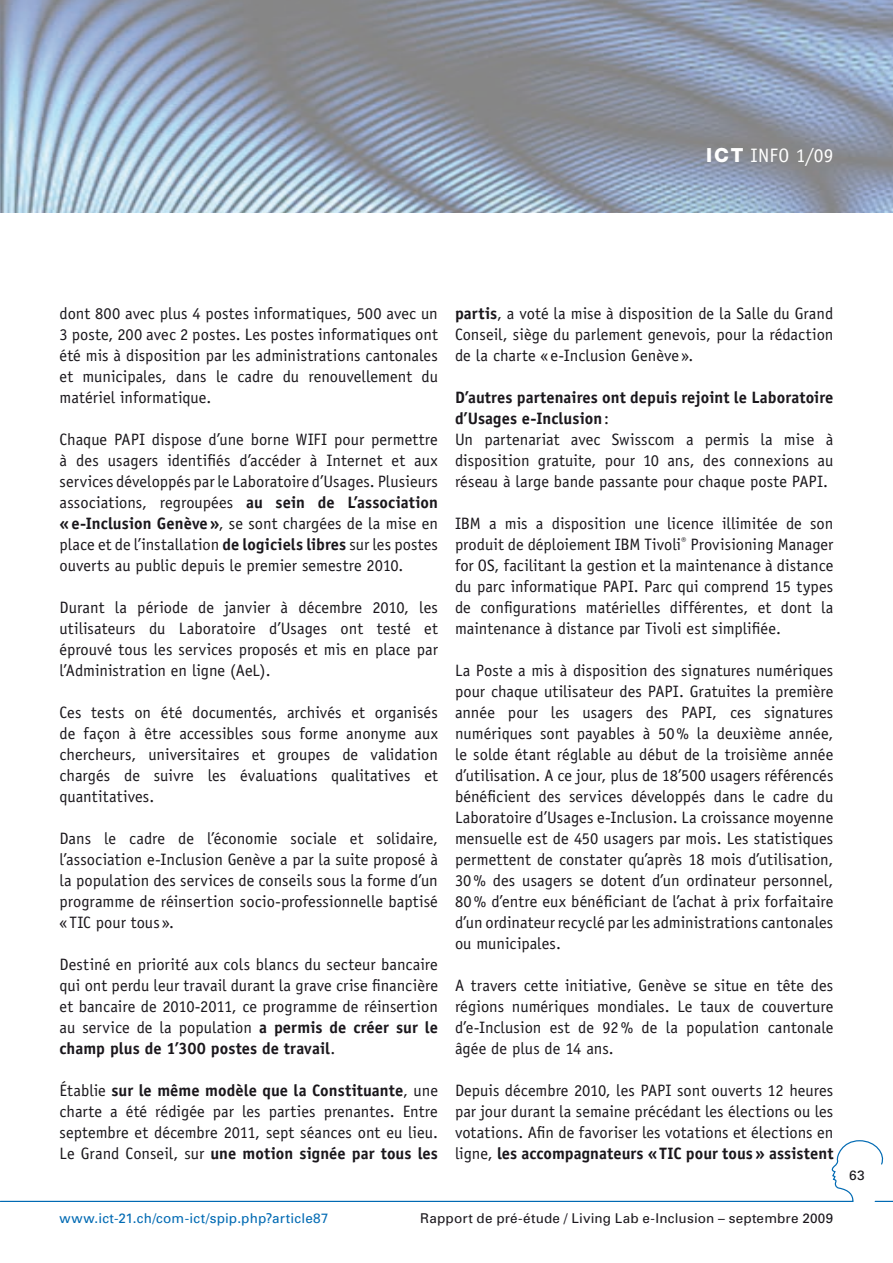
<style>
.page{position:relative;width:893px;height:1263px;background:#fff}
.page>*{position:absolute;margin:0;border:0;box-sizing:border-box;transform-origin:0 0}
.t1{font:19.5px "Officina Sans";letter-spacing:.015em;color:#fff}
.texte{font:16.5px/21px "Officina Sans";color:#1a171c;text-align:justify}
.texte-2{font:700 16.5px/21px "Officina Sans";letter-spacing:.005em;color:#1a171c}
.t2{font:13.5px "Univers";letter-spacing:.015em;color:#1a171c}
.t3{font:13.5px "Univers";letter-spacing:.015em;color:#006ab3}
.s1{font-family:"Helvetica Neue";font-weight:800}
.s2{font-weight:700}
.s3{font-weight:400}
</style>
<div class="page">
<svg style="left:0;top:1140px;width:893px;height:62px"></svg>
<img style="left:0;top:0;width:893px;height:213px">
<p class="t1" style="left:706px;top:144px;width:129px"><span class="s1">ICT</span> INFO 1/09</p>
<p class="texte" style="left:60px;top:303px;width:380px">dont 800 avec plus 4 postes informatiques, 500 avec un 3 poste, 200 avec 2 postes. Les postes informatiques ont été mis à disposition par les administrations cantonales et municipales, dans le cadre du renouvellement du matériel informatique.</p>
<p class="texte" style="left:60px;top:429px;width:380px">Chaque PAPI dispose d’une borne WIFI pour permettre à des usagers identifiés d’accéder à Internet et aux services développés par le Laboratoire d’Usages. Plusieurs associations, regroupées <span class="s2">au sein de L’association «e-Inclusion Genève»</span>, se sont chargées de la mise en place et de l’installation <span class="s2">de logiciels libres</span> sur les postes ouverts au public depuis le premier semestre 2010.</p>
<p class="texte" style="left:60px;top:597px;width:380px">Durant la période de janvier à décembre 2010, les utilisateurs du Laboratoire d’Usages ont testé et éprouvé tous les services proposés et mis en place par l’Administration en ligne (AeL).</p>
<p class="texte" style="left:60px;top:702px;width:380px">Ces tests on été documentés, archivés et organisés de façon à être accessibles sous forme anonyme aux chercheurs, universitaires et groupes de validation chargés de suivre les évaluations qualitatives et quantitatives.</p>
<p class="texte" style="left:60px;top:828px;width:380px">Dans le cadre de l’économie sociale et solidaire, l’association e-Inclusion Genève a par la suite proposé à la population des services de conseils sous la forme d’un programme de réinsertion socio-professionnelle baptisé « TIC pour tous ».</p>
<p class="texte" style="left:60px;top:954px;width:380px">Destiné en priorité aux cols blancs du secteur bancaire qui ont perdu leur travail durant la grave crise financière et bancaire de 2010-2011, ce programme de réinsertion au service de la population <span class="s2">a permis de créer sur le champ plus de 1’300 postes de travail</span>.</p>
<p class="texte" style="left:60px;top:1080px;width:380px">Établie <span class="s2">sur le même modèle que la Constituante</span>, une charte a été rédigée par les parties prenantes. Entre septembre et décembre 2011, sept séances ont eu lieu.<br>Le Grand Conseil, sur <span class="s2">une motion signée par tous les</span></p>
<p class="texte" style="left:455px;top:303px;width:380px"><span class="s2">partis</span>, a voté la mise à disposition de la Salle du Grand Conseil, siège du parlement genevois, pour la rédaction de la charte « e-Inclusion Genève ».</p>
<p class="texte-2" style="left:455px;top:386px;width:380px">D’autres partenaires ont depuis rejoint le Laboratoire d’Usages e-Inclusion<span class="s3">:</span></p>
<p class="texte" style="left:455px;top:429px;width:380px">Un partenariat avec Swisscom a permis la mise à disposition gratuite, pour 10 ans, des connexions au réseau à large bande passante pour chaque poste PAPI.</p>
<p class="texte" style="left:455px;top:513px;width:380px">IBM a mis a disposition une licence illimitée de son produit de déploiement IBM Tivoli<sup>®</sup> Provisioning Manager for OS, facilitant la gestion et la maintenance à distance du parc informatique PAPI. Parc qui comprend 15 types de configurations matérielles différentes, et dont la maintenance à distance par Tivoli est simplifiée.</p>
<p class="texte" style="left:455px;top:660px;width:380px">La Poste a mis à disposition des signatures numériques pour chaque utilisateur des PAPI. Gratuites la première année pour les usagers des PAPI, ces signatures numériques sont payables à 50% la deuxième année, le solde étant réglable au début de la troisième année d’utilisation. A ce jour, plus de 18’500 usagers référencés bénéficient des services développés dans le cadre du Laboratoire d’Usages e-Inclusion. La croissance moyenne mensuelle est de 450 usagers par mois. Les statistiques permettent de constater qu’après 18 mois d’utilisation, 30% des usagers se dotent d’un ordinateur personnel, 80% d’entre eux bénéficiant de l’achat à prix forfaitaire d’un ordinateur recyclé par les administrations cantonales ou municipales.</p>
<p class="texte" style="left:455px;top:975px;width:380px">A travers cette initiative, Genève se situe en tête des régions numériques mondiales. Le taux de couverture d’e-Inclusion est de 92% de la population cantonale âgée de plus de 14 ans.</p>
<p class="texte" style="left:455px;top:1080px;width:380px">Depuis décembre 2010, les PAPI sont ouverts 12 heures par jour durant la semaine précédant les élections ou les votations. Afin de favoriser les votations et élections en ligne, <span class="s2">les accompagnateurs «TIC pour tous» assistent</span></p>
<p class="t3" style="left:60px;top:1210px;width:270px">www.ict-21.ch/com-ict/spip.php?article87</p>
<p class="t2" style="left:420px;top:1210px;width:415px">Rapport de pré-étude / Living Lab e-Inclusion – septembre 2009</p>
<p class="t2" style="left:849px;top:1166px;width:17px">63</p>
</div>
